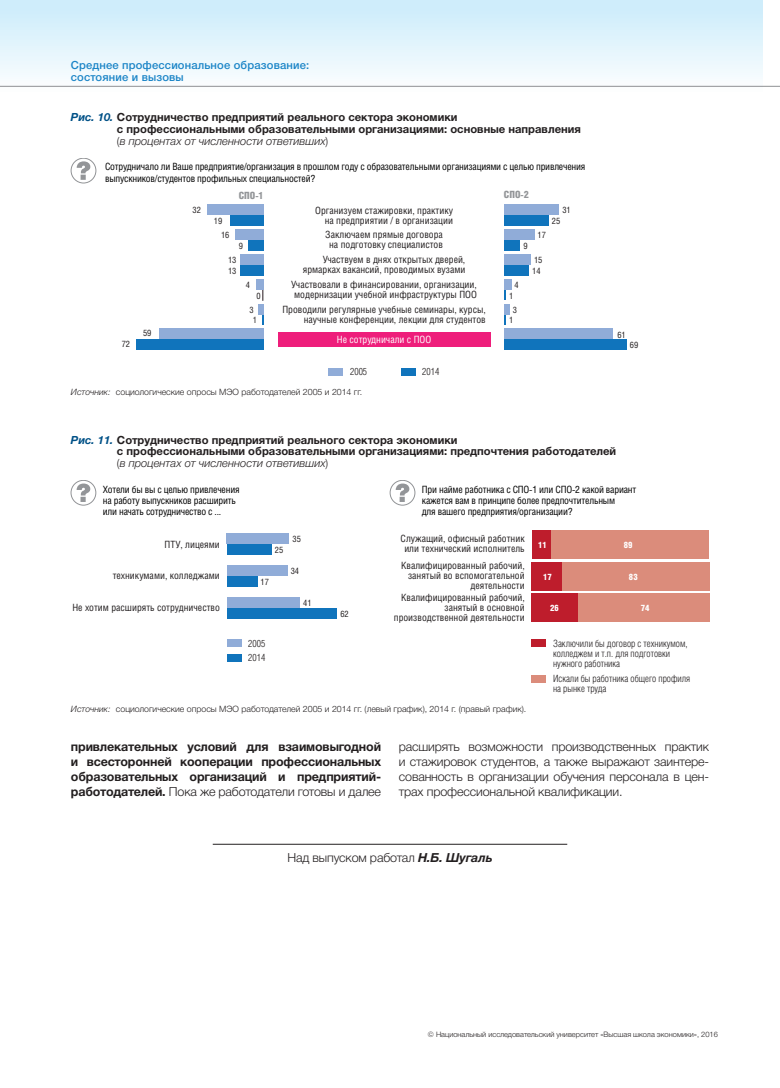
<style>
.page{position:relative;width:780px;height:1088px;background:#fff}
.page>*{position:absolute;margin:0;border:0;box-sizing:border-box;transform-origin:0 0}
.t1{font:300 12.5px/15px "Helvetica Neue Cyr";letter-spacing:-.01em;color:#231f20;text-align:justify}
.t2{font:700 12.5px/15px "Helvetica Neue Cyr";letter-spacing:-.01em;color:#231f20;text-align:justify}
.t3{font:700 11.25px/11.9px "Helvetica Neue Cyr";color:#231f20}
.t4{font:500 11.25px/12.5px "Helvetica Neue Cyr";letter-spacing:.015em;color:#1b85c7}
.t5{font:10px/10px "Helios Cond";color:#231f20;text-align:right}
.t6{font:10px/11.2px "Helios Cond";letter-spacing:-.02em;color:#000}
.t7{font:300 10px/10px "Helios Cond";color:#231f20}
.t8{font:10px "Helios Cond";color:#fff}
.t9{font:900 10px "Helios Cond";color:#939598}
.t10{font:300 8.75px "Helvetica Neue Cyr";color:#231f20}
.t11{font:8.75px/10.6px "Helios Cond";color:#231f20}
.t12{font:900 8.75px "Helios Cond";color:#fff}
.t13{font:300 7.5px "Helvetica Neue Cyr";color:#231f20}
.s1{font-style:italic;color:#005187}
.s2{font-weight:300}
.s3{font-weight:300;font-style:italic}
.s4{font-style:italic}
.s5{font-weight:700;font-style:italic}
</style>
<div class="page">
<div style="left:0;top:0;width:762px;height:92px;background:linear-gradient(to bottom,#caebfa,#fcfefe)"></div>
<hr style="left:0;top:86px;width:780px;height:1px;background:#8f9194">
<div style="left:278px;top:332px;width:212px;height:14px;background:#ee1e7b"></div>
<svg style="left:77px;top:161px;width:13px;height:19px"></svg>
<div style="left:71px;top:158px;width:25px;height:25px;border:1px solid #919396;border-radius:50%"></div>
<div style="left:235px;top:229px;width:28px;height:11px;background:#90acd8"></div>
<div style="left:136px;top:339px;width:127px;height:11px;background:#1074bc"></div>
<div style="left:159px;top:329px;width:104px;height:10px;background:#90acd8"></div>
<div style="left:258px;top:304px;width:5px;height:10px;background:#90acd8"></div>
<div style="left:256px;top:279px;width:7px;height:11px;background:#90acd8"></div>
<div style="left:240px;top:265px;width:23px;height:10px;background:#1074bc"></div>
<div style="left:240px;top:254px;width:23px;height:11px;background:#90acd8"></div>
<div style="left:247px;top:240px;width:16px;height:11px;background:#1074bc"></div>
<div style="left:230px;top:215px;width:33px;height:11px;background:#1074bc"></div>
<div style="left:207px;top:205px;width:56px;height:10px;background:#90acd8"></div>
<div style="left:504px;top:339px;width:122px;height:11px;background:#1074bc"></div>
<div style="left:504px;top:329px;width:108px;height:10px;background:#90acd8"></div>
<div style="left:504px;top:304px;width:5px;height:10px;background:#90acd8"></div>
<div style="left:504px;top:279px;width:7px;height:11px;background:#90acd8"></div>
<div style="left:504px;top:265px;width:24px;height:10px;background:#1074bc"></div>
<div style="left:504px;top:254px;width:26px;height:11px;background:#90acd8"></div>
<div style="left:504px;top:240px;width:16px;height:11px;background:#1074bc"></div>
<div style="left:504px;top:229px;width:30px;height:11px;background:#90acd8"></div>
<div style="left:504px;top:215px;width:44px;height:11px;background:#1074bc"></div>
<div style="left:504px;top:205px;width:55px;height:10px;background:#90acd8"></div>
<div style="left:329px;top:368px;width:14px;height:7px;background:#90acd8"></div>
<div style="left:401px;top:368px;width:14px;height:7px;background:#1074bc"></div>
<svg style="left:77px;top:483px;width:13px;height:19px"></svg>
<div style="left:71px;top:480px;width:25px;height:25px;border:1px solid #919396;border-radius:50%"></div>
<svg style="left:395px;top:483px;width:14px;height:19px"></svg>
<div style="left:390px;top:480px;width:25px;height:25px;border:1px solid #919396;border-radius:50%"></div>
<div style="left:227px;top:608px;width:110px;height:10px;background:#1074bc"></div>
<div style="left:227px;top:597px;width:72px;height:11px;background:#90acd8"></div>
<div style="left:227px;top:576px;width:30px;height:11px;background:#1074bc"></div>
<div style="left:227px;top:565px;width:60px;height:11px;background:#90acd8"></div>
<div style="left:227px;top:544px;width:44px;height:11px;background:#1074bc"></div>
<div style="left:227px;top:533px;width:62px;height:11px;background:#90acd8"></div>
<div style="left:532px;top:594px;width:46px;height:28px;background:#be1d2c"></div>
<div style="left:532px;top:562px;width:30px;height:28px;background:#be1d2c"></div>
<div style="left:532px;top:530px;width:19px;height:28px;background:#be1d2c"></div>
<div style="left:551px;top:530px;width:158px;height:28px;background:#db8c7b"></div>
<div style="left:562px;top:562px;width:147px;height:28px;background:#db8c7b"></div>
<div style="left:578px;top:594px;width:131px;height:28px;background:#db8c7b"></div>
<div style="left:227px;top:640px;width:14px;height:7px;background:#90acd8"></div>
<div style="left:227px;top:654px;width:14px;height:7px;background:#1074bc"></div>
<div style="left:532px;top:640px;width:14px;height:7px;background:#be1d2c"></div>
<div style="left:532px;top:675px;width:14px;height:7px;background:#db8c7b"></div>
<hr style="left:213px;top:844px;width:354px;height:1px;background:#231f20">
<p class="t4" style="left:71px;top:59px;width:240px">Среднее профессиональное образование: состояние и вызовы</p>
<p class="t3" style="left:117px;top:112px;width:465px;text-indent:-46px"><span class="s1">Рис. 10.</span> Сотрудничество предприятий реального сектора экономики<br>с профессиональными образовательными организациями: основные направления <span class="s2">(</span><span class="s3">в процентах от численности ответивших</span><span class="s2">)</span></p>
<p class="t6" style="left:105px;top:161px;width:482px">Cотрудничало ли Ваше предприятие/организация в прошлом году с образовательными организациями с целью привлечения выпускников/студентов профильных специальностей?</p>
<p class="t11" style="left:122px;top:339px;width:10px">72</p>
<p class="t11" style="left:143px;top:327px;width:10px">59</p>
<p class="t11" style="left:193px;top:205px;width:10px">32</p>
<p class="t11" style="left:221px;top:214px;width:10px;line-height:14.1px;text-indent:-7px">19<br>16</p>
<p class="t9" style="left:239px;top:190px;width:26px">СПО-1</p>
<p class="t11" style="left:239px;top:240px;width:6px">9</p>
<p class="t11" style="left:228px;top:255px;width:10px">13<br>13</p>
<p class="t11" style="left:246px;top:279px;width:6px">4</p>
<p class="t11" style="left:256px;top:290px;width:6px">0</p>
<p class="t11" style="left:249px;top:304px;width:9px;text-align:center">3<br>1</p>
<p class="t9" style="left:504px;top:188px;width:26px">СПО-2</p>
<p class="t5" style="left:315px;top:206px;width:139px">Организуем стажировки, практику на предприятии / в организации</p>
<p class="t11" style="left:562px;top:205px;width:10px">31</p>
<p class="t11" style="left:551px;top:216px;width:10px">25</p>
<p class="t5" style="left:325px;top:230px;width:119px;text-align:center">Заключаем прямые договора на подготовку специалистов</p>
<p class="t5" style="left:303px;top:255px;width:164px">Участвуем в днях открытых дверей, ярмарках вакансий, проводимых вузами</p>
<p class="t5" style="left:291px;top:279px;width:187px;text-align:left">Участвовали в финансировании, организации, модернизации учебной инфраструктуры ПОО</p>
<p class="t5" style="left:282px;top:305px;width:205px">Проводили регулярные учебные семинары, курсы, научные конференции, лекции для студентов</p>
<p class="t8" style="left:337px;top:333px;width:96px">Не сотрудничали с ПОО</p>
<p class="t7" style="left:350px;top:366px;width:19px">2005</p>
<p class="t7" style="left:422px;top:366px;width:19px">2014</p>
<p class="t11" style="left:523px;top:240px;width:6px">9</p>
<p class="t11" style="left:537px;top:230px;width:10px">17</p>
<p class="t11" style="left:514px;top:279px;width:6px">4</p>
<p class="t11" style="left:509px;top:288px;width:9px;line-height:14.1px;text-align:center">1<br>3</p>
<p class="t11" style="left:509px;top:315px;width:6px">1</p>
<p class="t11" style="left:532px;top:255px;width:12px">15<br>14</p>
<p class="t10" style="left:71px;top:387px;width:293px"><span class="s4">Источник:</span> социологические опросы МЭО работодателей 2005 и 2014 гг.</p>
<p class="t11" style="left:617px;top:329px;width:10px">61</p>
<p class="t11" style="left:629px;top:340px;width:10px">69</p>
<p class="t3" style="left:117px;top:434px;width:500px;text-indent:-46px"><span class="s1">Рис. 11.</span> Сотрудничество предприятий реального сектора экономики<br>с профессиональными образовательными организациями: предпочтения работодателей <span class="s2">(</span><span class="s3">в процентах от численности ответивших</span><span class="s2">)</span></p>
<p class="t6" style="left:103px;top:483px;width:138px">Хотели бы вы с целью привлечения на работу выпускников расширить или начать сотрудничество с ...</p>
<p class="t6" style="left:422px;top:483px;width:216px">При найме работника с СПО-1 или СПО-2 какой вариант кажется вам в принципе более предпочтительным<br>для вашего предприятия/организации?</p>
<p class="t11" style="left:292px;top:534px;width:10px">35</p>
<p class="t11" style="left:275px;top:544px;width:10px">25</p>
<p class="t11" style="left:291px;top:566px;width:10px">34</p>
<p class="t11" style="left:260px;top:576px;width:10px">17</p>
<p class="t11" style="left:303px;top:598px;width:10px">41</p>
<p class="t11" style="left:340px;top:608px;width:10px">62</p>
<p class="t5" style="left:400px;top:533px;width:126px;text-align:center">Служащий, офисный работник или технический исполнитель</p>
<p class="t5" style="left:164px;top:539px;width:57px">ПТУ, лицеями</p>
<p class="t12" style="left:538px;top:539px;width:10px">11</p>
<p class="t12" style="left:623px;top:539px;width:10px">89</p>
<p class="t12" style="left:543px;top:571px;width:10px">17</p>
<p class="t12" style="left:629px;top:571px;width:10px">83</p>
<p class="t12" style="left:550px;top:603px;width:10px">26</p>
<p class="t12" style="left:641px;top:603px;width:10px">74</p>
<p class="t5" style="left:401px;top:560px;width:125px">Квалифицированный рабочий, занятый во вспомогательной деятельности</p>
<p class="t5" style="left:113px;top:571px;width:109px">техникумами, колледжами</p>
<p class="t5" style="left:394px;top:592px;width:132px">Квалифицированный рабочий, занятый в основной производственной деятельности</p>
<p class="t5" style="left:72px;top:603px;width:149px">Не хотим расширять сотрудничество</p>
<p class="t7" style="left:248px;top:636px;width:19px;line-height:14.1px">2005<br>2014</p>
<p class="t7" style="left:553px;top:638px;width:136px">Заключили бы договор с техникумом, колледжем и т.п. для подготовки нужного работника</p>
<p class="t7" style="left:553px;top:674px;width:139px">Искали бы работника общего профиля на рынке труда</p>
<p class="t10" style="left:71px;top:704px;width:457px"><span class="s4">Источник:</span> социологические опросы МЭО работодателей 2005 и 2014 гг. (левый график), 2014 г. (правый график).</p>
<p class="t2" style="left:71px;top:739px;width:312px">привлекательных условий для взаимовыгодной и всесторонней кооперации профессиональных образовательных организаций и предприятий&shy;работодателей. <span class="s2">Пока же работодатели готовы и далее</span></p>
<p class="t1" style="left:399px;top:739px;width:312px">расширять возможности производственных практик и стажировок студентов, а также выражают заинтере&shy;сованность в организации обучения персонала в цен&shy;трах профессиональной квалификации.</p>
<p class="t1" style="left:287px;top:850px;width:206px">Над выпуском работал <span class="s5">Н.Б. Шугаль</span></p>
<p class="t13" style="left:428px;top:1030px;width:291px">© Национальный исследовательский университет «Высшая школа экономики», 2016</p>
</div>
